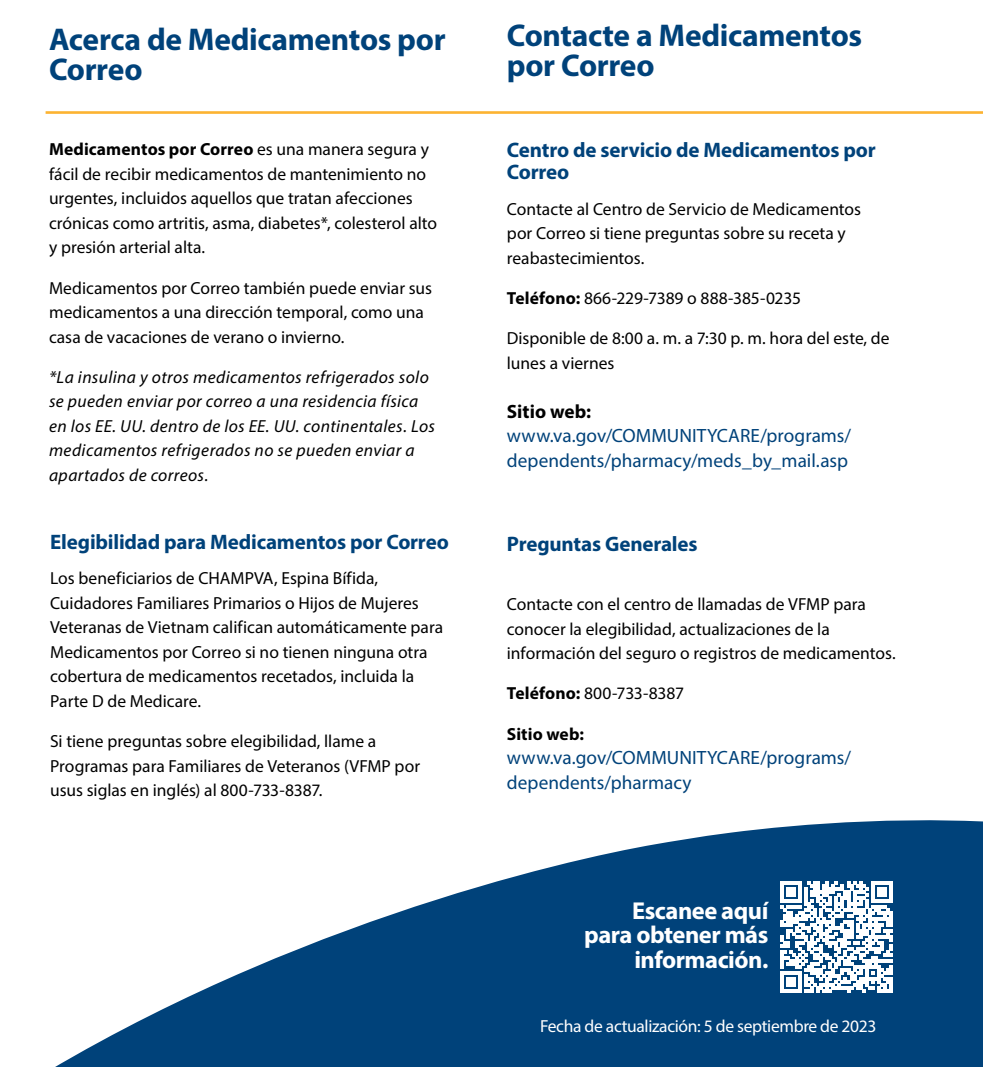
<style>
.page{position:relative;width:983px;height:1067px;background:#fff}
.page>*{position:absolute;margin:0;border:0;box-sizing:border-box;transform-origin:0 0}
.t1{font:700 31.5px/29.8px "Myriad Pro";letter-spacing:-.01em;color:#00427a}
.t2{font:700 24.5px/24.5px "Myriad Pro";letter-spacing:-.02em;color:#fff;text-align:right}
.t3{font:700 21px/22.8px "Myriad Pro";letter-spacing:-.01em;color:#00427a}
.t4{font:19.25px/24.5px "Myriad Pro";letter-spacing:.005em;color:#00427a}
.t5{font:700 19.25px "Myriad Pro";color:#000}
.t6{font:17.5px/24.5px "Myriad Pro";color:#000}
.t7{font:italic 17.5px/24.5px "Myriad Pro";letter-spacing:.025em;color:#000}
.t8{font:17.5px "Myriad Pro";letter-spacing:-.02em;color:#fff}
.t9{font:700 17.5px "Myriad Pro";letter-spacing:.005em;color:#000}
.s1{font-weight:700}
</style>
<div class="page">
<svg style="left:55px;top:820px;width:927px;height:247px;fill:#00427a"></svg>
<svg style="left:45px;top:111px;width:937px;height:3px;background:#fcbb49"></svg>
<svg style="left:780px;top:881px;width:112px;height:111px"></svg>
<hr style="left:889px;top:977px;width:3px;height:15px;background:#fff">
<h1 class="t1" style="left:49px;top:24px;width:398px">Acerca de Medicamentos por<br>Correo</h1>
<p class="t6" style="left:49px;top:137px;width:389px"><span class="s1">Medicamentos por Correo</span> es una manera segura y fácil de recibir medicamentos de mantenimiento no urgentes, incluidos aquellos que tratan afecciones crónicas como artritis, asma, diabetes*, colesterol alto y presión arterial alta.</p>
<p class="t6" style="left:49px;top:275px;width:384px">Medicamentos por Correo también puede enviar sus medicamentos a una dirección temporal, como una casa de vacaciones de verano o invierno.</p>
<p class="t7" style="left:49px;top:364px;width:387px">*La insulina y otros medicamentos refrigerados solo se pueden enviar por correo a una residencia física en los EE. UU. dentro de los EE. UU. continentales. Los medicamentos refrigerados no se pueden enviar a apartados de correos.</p>
<p class="t3" style="left:50px;top:530px;width:400px">Elegibilidad para Medicamentos por Correo</p>
<p class="t6" style="left:50px;top:566px;width:394px">Los beneficiarios de CHAMPVA, Espina Bífida, Cuidadores Familiares Primarios o Hijos de Mujeres Veteranas de Vietnam califican automáticamente para Medicamentos por Correo si no tienen ninguna otra cobertura de medicamentos recetados, incluida la Parte D de Medicare.</p>
<p class="t6" style="left:50px;top:728px;width:371px">Si tiene preguntas sobre elegibilidad, llame a<br>Programas para Familiares de Veteranos (VFMP por usus siglas en inglés) al 800-733-8387.</p>
<h1 class="t1" style="left:506px;top:20px;width:356px">Contacte a Medicamentos por Correo</h1>
<p class="t3" style="left:506px;top:138px;width:370px">Centro de servicio de Medicamentos por<br>Correo</p>
<p class="t6" style="left:506px;top:196px;width:355px">Contacte al Centro de Servicio de Medicamentos por Correo si tiene preguntas sobre su receta y reabastecimientos.</p>
<p class="t6" style="left:506px;top:285px;width:295px"><span class="s1">Teléfono:</span> 866-229-7389 o 888-385-0235</p>
<p class="t6" style="left:506px;top:326px;width:384px">Disponible de 8:00 a. m. a 7:30 p. m. hora del este, de lunes a viernes</p>
<p class="t5" style="left:506px;top:398px;width:86px">Sitio web:</p>
<p class="t4" style="left:506px;top:423px;width:346px">www.va.gov/COMMUNITYCARE/programs/ dependents/pharmacy/meds_by_mail.asp</p>
<p class="t3" style="left:506px;top:531px;width:192px">Preguntas Generales</p>
<p class="t6" style="left:506px;top:592px;width:390px">Contacte con el centro de llamadas de VFMP para conocer la elegibilidad, actualizaciones de la información del seguro o registros de medicamentos.</p>
<p class="t6" style="left:506px;top:681px;width:179px"><span class="s1">Teléfono:</span> 800-733-8387</p>
<p class="t9" style="left:506px;top:722px;width:79px">Sitio web:</p>
<p class="t4" style="left:506px;top:745px;width:346px">www.va.gov/COMMUNITYCARE/programs/ dependents/pharmacy</p>
<h2 class="t2" style="left:584px;top:897px;width:185px">Escanee aquí para obtener más información.</h2>
<p class="t8" style="left:540px;top:1015px;width:337px">Fecha de actualización: 5 de septiembre de 2023</p>
</div>
